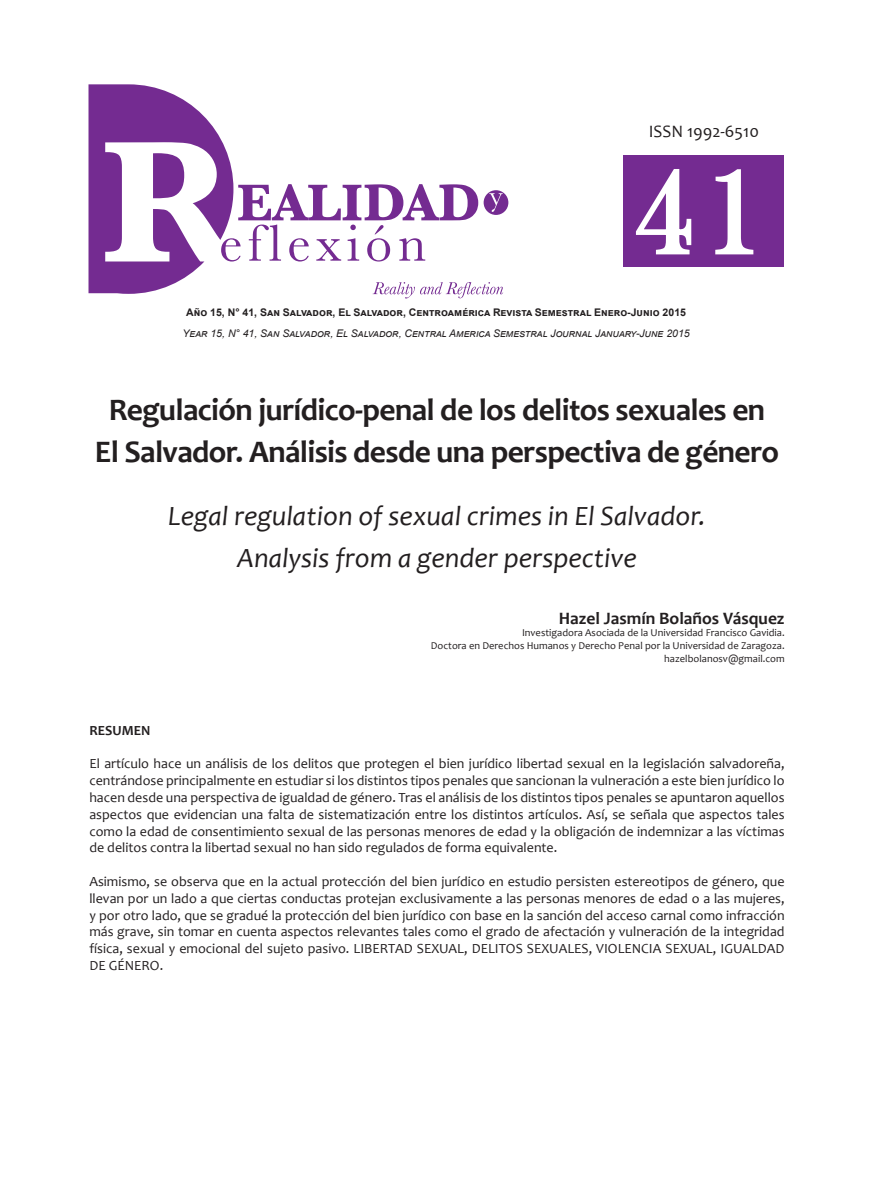
<style>
.page{position:relative;width:874px;height:1191px;background:#fff}
.page>*{position:absolute;margin:0;border:0;box-sizing:border-box;transform-origin:0 0}
.t1{font:122.5px "Bask Old Face";color:#fff}
.t2{font:700 31.5px "Candara";letter-spacing:-.02em;color:#231f20}
.t3{font:italic 28px "Candara";color:#231f20}
.t4{font:700 17.5px "Candara";color:#231f20}
.t5{font:17.5px "Candara";color:#231f20}
.t6{font:14px/16.8px "Candara";color:#231f20;text-align:justify}
.t7{font:700 14px "Candara";color:#231f20}
.t8{font:10.5px "Candara";color:#231f20}
.t9{font:italic 10.5px "Arial";color:#231f20}
.t10{font:700 10.5px "Arial";color:#231f20}
</style>
<div class="page">
<div style="left:623px;top:155px;width:160px;height:112px;background:#742b91"></div>
<svg style="left:635px;top:169px;width:57px;height:86px"></svg>
<svg style="left:715px;top:169px;width:39px;height:86px"></svg>
<svg style="left:88px;top:84px;width:420px;height:214px"></svg>
<p class="t5" style="left:648px;top:120px;width:112px">ISSN 1992-6510</p>
<p class="t1" style="left:633px;top:145px;width:132px">41</p>
<p class="t10" style="left:186px;top:305px;width:501px">Año 15, N° 41, San Salvador, El Salvador, Centroamérica Revista Semestral Enero-Junio 2015</p>
<p class="t9" style="left:182px;top:327px;width:508px">Year 15, N° 41, San Salvador, El Salvador, Central America Semestral Journal January-June 2015</p>
<p class="t2" style="left:109px;top:390px;width:657px">Regulación jurídico-penal de los delitos sexuales en</p>
<p class="t2" style="left:95px;top:432px;width:685px">El Salvador. Análisis desde una perspectiva de género</p>
<p class="t3" style="left:168px;top:498px;width:539px">Legal regulation of sexual crimes in El Salvador.</p>
<p class="t3" style="left:237px;top:540px;width:401px">Analysis from a gender perspective</p>
<p class="t4" style="left:558px;top:607px;width:227px">Hazel Jasmín Bolaños Vásquez</p>
<p class="t8" style="left:521px;top:626px;width:264px">Investigadora Asociada de la Universidad Francisco Gavidia.</p>
<p class="t8" style="left:430px;top:639px;width:355px">Doctora en Derechos Humanos y Derecho Penal por la Universidad de Zaragoza.</p>
<p class="t8" style="left:664px;top:651px;width:122px">hazelbolanosv@gmail.com</p>
<p class="t7" style="left:89px;top:721px;width:63px">RESUMEN</p>
<p class="t6" style="left:89px;top:755px;width:696px">El artículo hace un análisis de los delitos que protegen el bien jurídico libertad sexual en la legislación salvadoreña, centrándose principalmente en estudiar si los distintos tipos penales que sancionan la vulneración a este bien jurídico lo hacen desde una perspectiva de igualdad de género. Tras el análisis de los distintos tipos penales se apuntaron aquellos aspectos que evidencian una falta de sistematización entre los distintos artículos. Así, se señala que aspectos tales como la edad de consentimiento sexual de las personas menores de edad y la obligación de indemnizar a las víctimas de delitos contra la libertad sexual no han sido regulados de forma equivalente.</p>
<p class="t6" style="left:89px;top:873px;width:696px">Asimismo, se observa que en la actual protección del bien jurídico en estudio persisten estereotipos de género, que llevan por un lado a que ciertas conductas protejan exclusivamente a las personas menores de edad o a las mujeres, y por otro lado, que se gradué la protección del bien jurídico con base en la sanción del acceso carnal como infracción más grave, sin tomar en cuenta aspectos relevantes tales como el grado de afectación y vulneración de la integridad física, sexual y emocional del sujeto pasivo. LIBERTAD SEXUAL, DELITOS SEXUALES, VIOLENCIA SEXUAL, IGUALDAD DE GÉNERO.</p>
</div>
